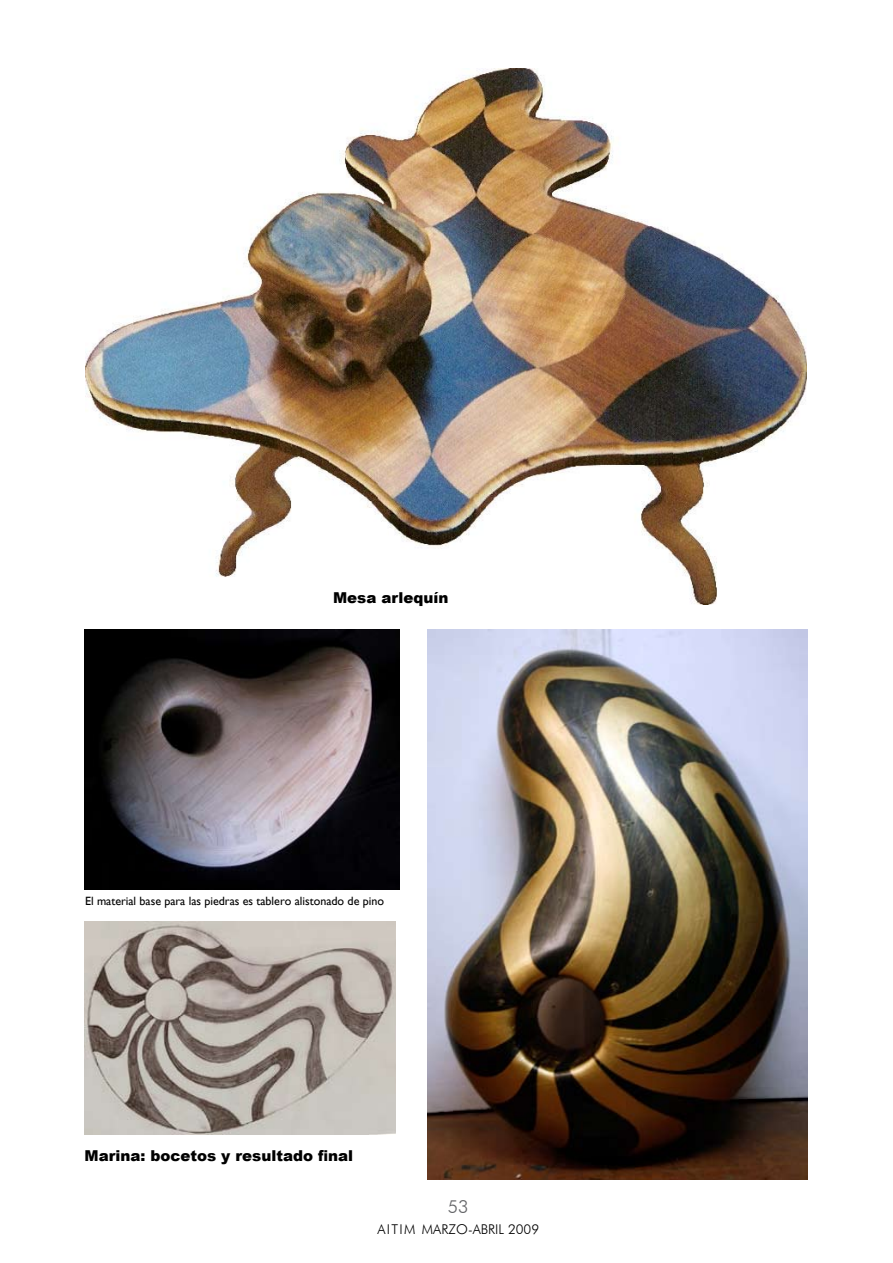
<style>
.page{position:relative;width:893px;height:1263px;background:#fff}
.page>*{position:absolute;margin:0;border:0;box-sizing:border-box;transform-origin:0 0}
.t1{font:300 18px "Futura BT";color:#636467}
.t2{font:900 15px "Arial";color:#000}
.t3{font:300 13.5px "Futura BT";color:#000}
.t4{font:12px "Gill Sans";color:#000}
</style>
<div class="page">
<img style="left:85px;top:921px;width:311px;height:213px">
<img style="left:428px;top:629px;width:379px;height:550px">
<img style="left:85px;top:629px;width:314px;height:260px">
<img style="left:85px;top:68px;width:721px;height:536px">
<p class="t2" style="left:333px;top:587px;width:117px">Mesa arlequín</p>
<p class="t4" style="left:85px;top:894px;width:300px">El material base para las piedras es tablero alistonado de pino</p>
<p class="t2" style="left:85px;top:1145px;width:270px">Marina: bocetos y resultado final</p>
<h1 class="t1" style="left:448px;top:1196px;width:22px">53</h1>
<p class="t3" style="left:377px;top:1220px;width:55px">aitim MAR</p>
<p class="t3" style="left:448px;top:1220px;width:92px">ZO-ABRIL 2009</p>
</div>
